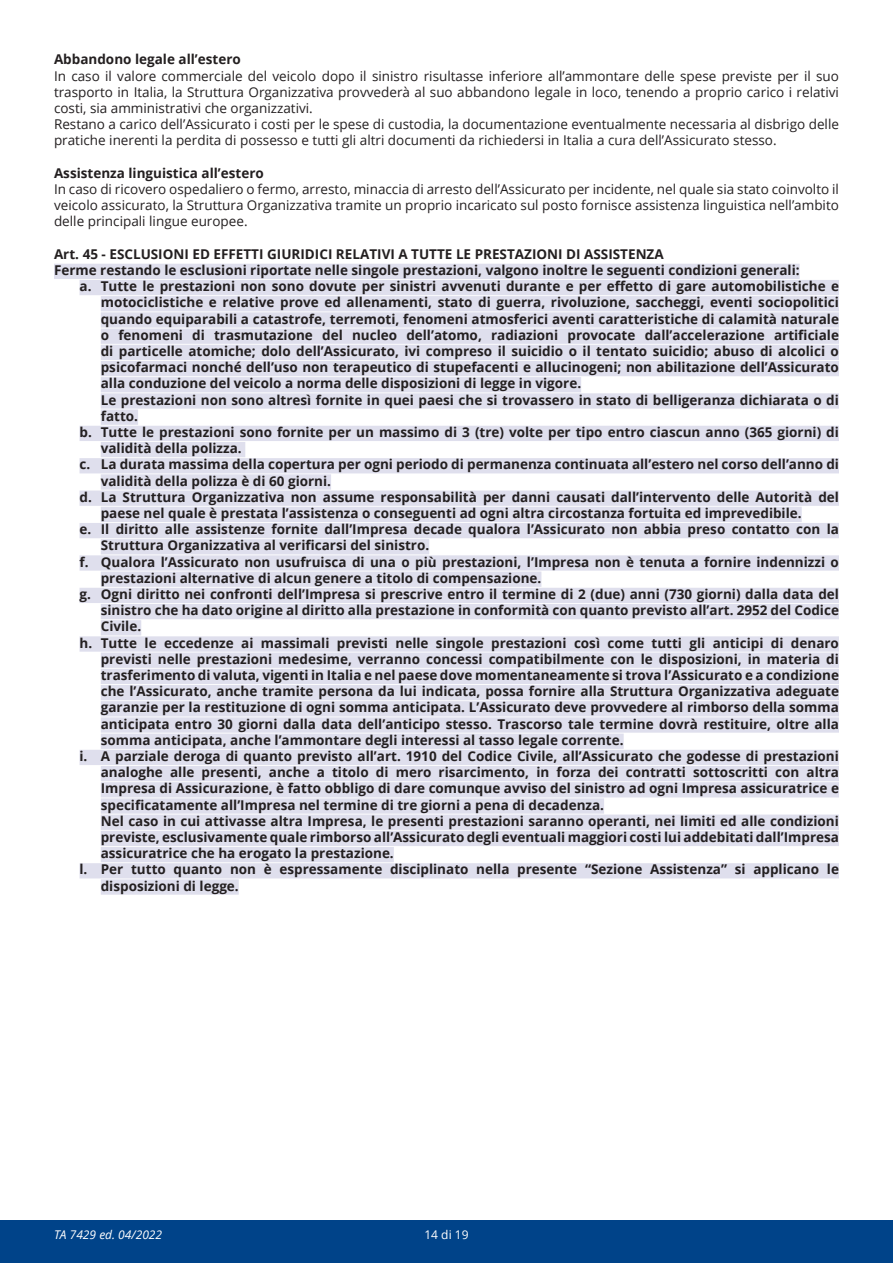
<style>
.page{position:relative;width:893px;height:1263px;background:#fff}
.page>*{position:absolute;margin:0;border:0;box-sizing:border-box;transform-origin:0 0}
.Elenco_numerato_a{font:700 13.5px/16.2px "Open Sans";color:#231f20}
.Normale{font:13.5px/16.2px "Open Sans";color:#231f20;text-align:justify}
.Normale-2{font:700 13.5px "Open Sans";color:#231f20}
.t1{font:italic 12px "Open Sans";color:#fff}
.t2{font:12px "Open Sans";color:#fff}
</style>
<div class="page">
<div style="left:0;top:1220px;width:893px;height:43px;background:#004389"></div>
<div style="left:54px;top:264px;width:746px;height:15px;background:#dfdfed"></div>
<div style="left:80px;top:280px;width:759px;height:15px;background:#dfdfed"></div>
<div style="left:101px;top:296px;width:738px;height:15px;background:#dfdfed"></div>
<div style="left:101px;top:312px;width:738px;height:16px;background:#dfdfed"></div>
<div style="left:101px;top:328px;width:738px;height:16px;background:#dfdfed"></div>
<div style="left:101px;top:345px;width:738px;height:15px;background:#dfdfed"></div>
<div style="left:101px;top:361px;width:738px;height:15px;background:#dfdfed"></div>
<div style="left:101px;top:377px;width:480px;height:15px;background:#dfdfed"></div>
<div style="left:101px;top:393px;width:738px;height:16px;background:#dfdfed"></div>
<div style="left:101px;top:409px;width:37px;height:16px;background:#dfdfed"></div>
<div style="left:80px;top:426px;width:759px;height:15px;background:#dfdfed"></div>
<div style="left:101px;top:442px;width:144px;height:15px;background:#dfdfed"></div>
<div style="left:80px;top:458px;width:759px;height:15px;background:#dfdfed"></div>
<div style="left:101px;top:474px;width:230px;height:16px;background:#dfdfed"></div>
<div style="left:80px;top:490px;width:759px;height:16px;background:#dfdfed"></div>
<div style="left:101px;top:507px;width:701px;height:15px;background:#dfdfed"></div>
<div style="left:80px;top:523px;width:759px;height:15px;background:#dfdfed"></div>
<div style="left:101px;top:539px;width:328px;height:15px;background:#dfdfed"></div>
<div style="left:80px;top:555px;width:759px;height:16px;background:#dfdfed"></div>
<div style="left:101px;top:571px;width:440px;height:16px;background:#dfdfed"></div>
<div style="left:80px;top:588px;width:759px;height:15px;background:#dfdfed"></div>
<div style="left:101px;top:604px;width:738px;height:15px;background:#dfdfed"></div>
<div style="left:101px;top:620px;width:40px;height:15px;background:#dfdfed"></div>
<div style="left:80px;top:636px;width:759px;height:16px;background:#dfdfed"></div>
<div style="left:101px;top:652px;width:738px;height:16px;background:#dfdfed"></div>
<div style="left:101px;top:669px;width:738px;height:15px;background:#dfdfed"></div>
<div style="left:101px;top:685px;width:738px;height:15px;background:#dfdfed"></div>
<div style="left:101px;top:701px;width:738px;height:15px;background:#dfdfed"></div>
<div style="left:101px;top:717px;width:738px;height:16px;background:#dfdfed"></div>
<div style="left:101px;top:733px;width:523px;height:16px;background:#dfdfed"></div>
<div style="left:80px;top:750px;width:759px;height:15px;background:#dfdfed"></div>
<div style="left:101px;top:766px;width:738px;height:15px;background:#dfdfed"></div>
<div style="left:101px;top:782px;width:738px;height:15px;background:#dfdfed"></div>
<div style="left:101px;top:798px;width:503px;height:16px;background:#dfdfed"></div>
<div style="left:101px;top:814px;width:738px;height:16px;background:#dfdfed"></div>
<div style="left:101px;top:831px;width:738px;height:15px;background:#dfdfed"></div>
<div style="left:101px;top:847px;width:293px;height:15px;background:#dfdfed"></div>
<div style="left:80px;top:863px;width:759px;height:15px;background:#dfdfed"></div>
<div style="left:101px;top:879px;width:138px;height:16px;background:#dfdfed"></div>
<p class="Normale-2" style="left:54px;top:50px;width:188px">Abbandono legale all’estero</p>
<p class="Normale" style="left:54px;top:67px;width:786px">In caso il valore commerciale del veicolo dopo il sinistro risultasse inferiore all’ammontare delle spese previste per il suo trasporto in Italia, la Struttura Organizzativa provvederà al suo abbandono legale in loco, tenendo a proprio carico i relativi costi, sia amministrativi che organizzativi.</p>
<p class="Normale" style="left:54px;top:116px;width:786px">Restano a carico dell’Assicurato i costi per le spese di custodia, la documentazione eventualmente necessaria al disbrigo delle pratiche inerenti la perdita di possesso e tutti gli altri documenti da richiedersi in Italia a cura dell’Assicurato stesso.</p>
<p class="Normale-2" style="left:54px;top:163px;width:211px">Assistenza linguistica all’estero</p>
<p class="Normale" style="left:54px;top:181px;width:786px">In caso di ricovero ospedaliero o fermo, arresto, minaccia di arresto dell’Assicurato per incidente, nel quale sia stato coinvolto il veicolo assicurato, la Struttura Organizzativa tramite un proprio incaricato sul posto fornisce assistenza linguistica nell’ambito delle principali lingue europee.</p>
<p class="Normale-2" style="left:54px;top:244px;width:611px">Art. 45 - ESCLUSIONI ED EFFETTI GIURIDICI RELATIVI A TUTTE LE PRESTAZIONI DI ASSISTENZA</p>
<p class="Normale-2" style="left:54px;top:260px;width:747px">Ferme restando le esclusioni riportate nelle singole prestazioni, valgono inoltre le seguenti condizioni generali:</p>
<p class="Elenco_numerato_a" style="left:101px;top:278px;width:740px;text-align:justify;text-indent:-21px">a. Tutte le prestazioni non sono dovute per sinistri avvenuti durante e per effetto di gare automobilistiche e motociclistiche e relative prove ed allenamenti, stato di guerra, rivoluzione, saccheggi, eventi sociopolitici quando equiparabili a catastrofe, terremoti, fenomeni atmosferici aventi caratteristiche di calamità naturale o fenomeni di trasmutazione del nucleo dell’atomo, radiazioni provocate dall’accelerazione artificiale di particelle atomiche; dolo dell’Assicurato, ivi compreso il suicidio o il tentato suicidio; abuso di alcolici o psicofarmaci nonché dell’uso non terapeutico di stupefacenti e allucinogeni; non abilitazione dell’Assicurato alla conduzione del veicolo a norma delle disposizioni di legge in vigore.</p>
<p class="Elenco_numerato_a" style="left:101px;top:391px;width:740px">Le prestazioni non sono altresì fornite in quei paesi che si trovassero in stato di belligeranza dichiarata o di fatto.</p>
<p class="Elenco_numerato_a" style="left:101px;top:424px;width:740px;text-indent:-21px">b. Tutte le prestazioni sono fornite per un massimo di 3 (tre) volte per tipo entro ciascun anno (365 giorni) di validità della polizza.</p>
<p class="Elenco_numerato_a" style="left:101px;top:456px;width:740px;text-indent:-21px">c. La durata massima della copertura per ogni periodo di permanenza continuata all’estero nel corso dell’anno di validità della polizza è di 60 giorni.</p>
<p class="Elenco_numerato_a" style="left:101px;top:488px;width:740px;text-indent:-21px">d. La Struttura Organizzativa non assume responsabilità per danni causati dall’intervento delle Autorità del paese nel quale è prestata l’assistenza o conseguenti ad ogni altra circostanza fortuita ed imprevedibile.</p>
<p class="Elenco_numerato_a" style="left:101px;top:521px;width:740px;text-indent:-21px">e. Il diritto alle assistenze fornite dall’Impresa decade qualora l’Assicurato non abbia preso contatto con la<br>Struttura Organizzativa al verificarsi del sinistro.</p>
<p class="Elenco_numerato_a" style="left:101px;top:553px;width:740px;text-indent:-21px">f. Qualora l’Assicurato non usufruisca di una o più prestazioni, l’Impresa non è tenuta a fornire indennizzi o prestazioni alternative di alcun genere a titolo di compensazione.</p>
<p class="Elenco_numerato_a" style="left:101px;top:586px;width:740px;text-align:justify;text-indent:-21px">g. Ogni diritto nei confronti dell’Impresa si prescrive entro il termine di 2 (due) anni (730 giorni) dalla data del sinistro che ha dato origine al diritto alla prestazione in conformità con quanto previsto all’art. 2952 del Codice Civile.</p>
<p class="Elenco_numerato_a" style="left:101px;top:634px;width:740px;text-align:justify;text-indent:-21px">h. Tutte le eccedenze ai massimali previsti nelle singole prestazioni così come tutti gli anticipi di denaro previsti nelle prestazioni medesime, verranno concessi compatibilmente con le disposizioni, in materia di trasferimento di valuta, vigenti in Italia e nel paese dove momentaneamente si trova l’Assicurato e a condizione che l’Assicurato, anche tramite persona da lui indicata, possa fornire alla Struttura Organizzativa adeguate garanzie per la restituzione di ogni somma anticipata. L’Assicurato deve provvedere al rimborso della somma anticipata entro 30 giorni dalla data dell’anticipo stesso. Trascorso tale termine dovrà restituire, oltre alla somma anticipata, anche l’ammontare degli interessi al tasso legale corrente.</p>
<p class="Elenco_numerato_a" style="left:101px;top:748px;width:740px;text-align:justify;text-indent:-21px">i. A parziale deroga di quanto previsto all’art. 1910 del Codice Civile, all’Assicurato che godesse di prestazioni analoghe alle presenti, anche a titolo di mero risarcimento, in forza dei contratti sottoscritti con altra Impresa di Assicurazione, è fatto obbligo di dare comunque avviso del sinistro ad ogni Impresa assicuratrice e specificatamente all’Impresa nel termine di tre giorni a pena di decadenza.</p>
<p class="Elenco_numerato_a" style="left:101px;top:812px;width:740px;text-align:justify">Nel caso in cui attivasse altra Impresa, le presenti prestazioni saranno operanti, nei limiti ed alle condizioni previste, esclusivamente quale rimborso all’Assicurato degli eventuali maggiori costi lui addebitati dall’Impresa assicuratrice che ha erogato la prestazione.</p>
<p class="Elenco_numerato_a" style="left:101px;top:861px;width:740px;text-indent:-21px">l. Per tutto quanto non è espressamente disciplinato nella presente “Sezione Assistenza” si applicano le disposizioni di legge.</p>
<p class="t1" style="left:54px;top:1227px;width:110px">TA 7429 ed. 04/2022</p>
<p class="t2" style="left:424px;top:1227px;width:46px">14 di 19</p>
</div>
